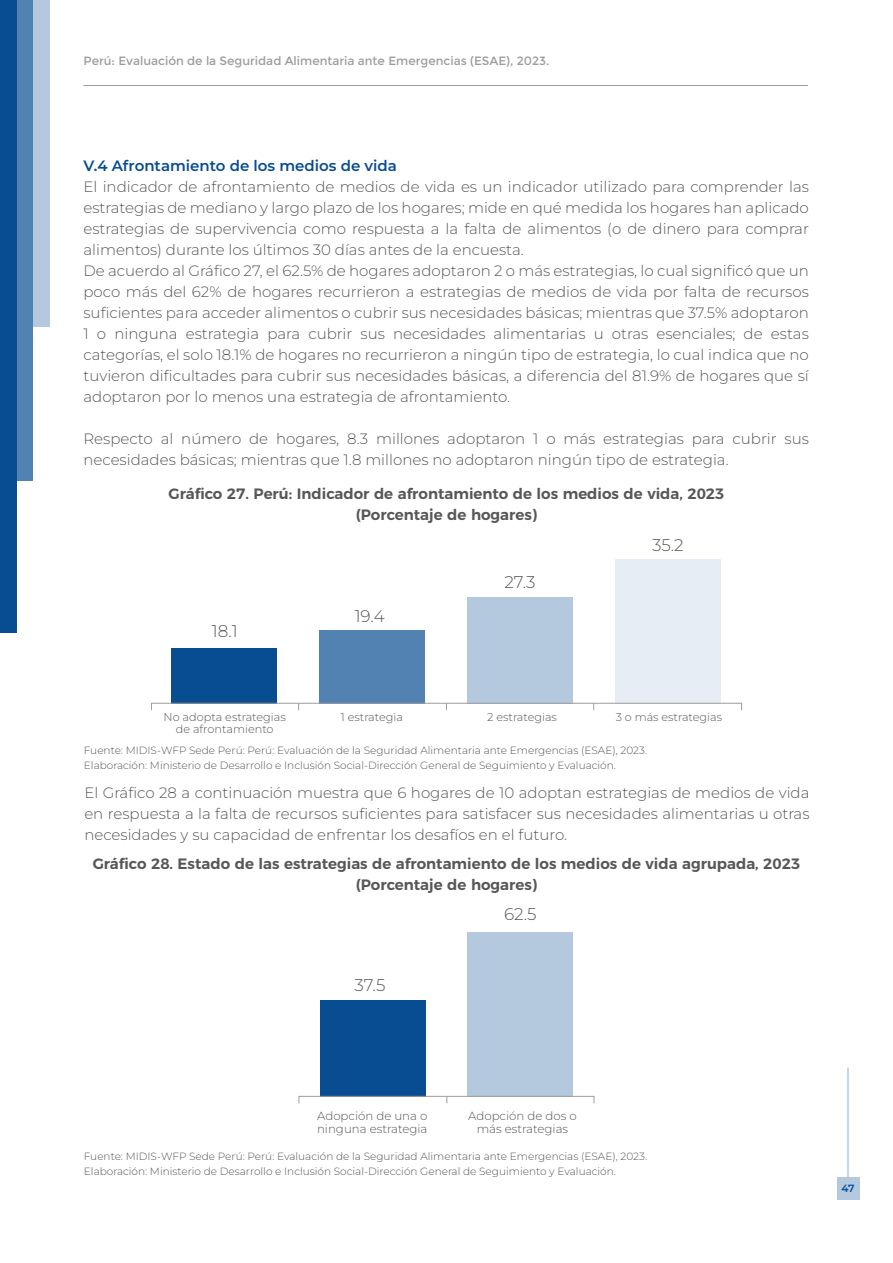
<style>
.page{position:relative;width:893px;height:1263px;background:#fff}
.page>*{position:absolute;margin:0;border:0;box-sizing:border-box;transform-origin:0 0}
.t1{font:300 16.8px "Montserrat";color:#575756}
.t2{font:300 15px/21px "Montserrat";color:#575756}
.t3{font:600 15px/21px "Montserrat";color:#575756;text-align:center}
.t4{font:600 15px "Montserrat";color:#084d92}
.t5{font:12px "Montserrat";color:#9d9d9c}
.t6{font:300 11.85px/13.5px "Montserrat";color:#575756}
.t7{font:300 11.25px/12px "Montserrat";color:#575756;text-align:center}
.t8{font:300 10.5px/15px "Montserrat";color:#575756}
.t9{font:600 10.5px "Montserrat";color:#084d92}
</style>
<div class="page">
<div style="left:320px;top:1000px;width:105px;height:96px;background:#084d92"></div>
<div style="left:468px;top:932px;width:105px;height:164px;background:#b5c9de"></div>
<div style="left:299px;top:1096px;width:295px;height:7px;border:1px solid #9d9d9c"></div>
<div style="left:837px;top:1177px;width:22px;height:23px;background:#b5c9de"></div>
<hr style="left:847px;top:1067px;width:2px;height:110px;background:#084d92">
<hr style="left:83px;top:85px;width:725px;height:1px;background:#9d9d9c">
<div style="left:0;top:0;width:17px;height:632px;background:#084d92"></div>
<div style="left:17px;top:0;width:16px;height:480px;background:#5282b2"></div>
<div style="left:33px;top:0;width:17px;height:326px;background:#b5c9de"></div>
<div style="left:172px;top:648px;width:105px;height:55px;background:#084d92"></div>
<div style="left:320px;top:630px;width:105px;height:73px;background:#5282b2"></div>
<div style="left:467px;top:597px;width:106px;height:106px;background:#b5c9de"></div>
<div style="left:615px;top:559px;width:106px;height:144px;background:#e6edf4"></div>
<div style="left:151px;top:703px;width:591px;height:7px;border:1px solid #9d9d9c"></div>
<p class="t5" style="left:83px;top:54px;width:468px">Perú: Evaluación de la Seguridad Alimentaria ante Emergencias (ESAE), 2023.</p>
<p class="t4" style="left:83px;top:156px;width:315px">V.4 Afrontamiento de los medios de vida</p>
<p class="t2" style="left:83px;top:176px;width:727px">El indicador de afrontamiento de medios de vida es un indicador utilizado para comprender las estrategias de mediano y largo plazo de los hogares; mide en qué medida los hogares han aplicado estrategias de supervivencia como respuesta a la falta de alimentos (o de dinero para comprar alimentos) durante los últimos 30 días antes de la encuesta.<br>De acuerdo al Gráfico 27, el 62.5% de hogares adoptaron 2 o más estrategias, lo cual significó que un poco más del 62% de hogares recurrieron a estrategias de medios de vida por falta de recursos suficientes para acceder alimentos o cubrir sus necesidades básicas; mientras que 37.5% adoptaron 1 o ninguna estrategia para cubrir sus necesidades alimentarias u otras esenciales; de estas categorías, el solo 18.1% de hogares no recurrieron a ningún tipo de estrategia, lo cual indica que no tuvieron dificultades para cubrir sus necesidades básicas, a diferencia del 81.9% de hogares que sí adoptaron por lo menos una estrategia de afrontamiento.</p>
<p class="t2" style="left:83px;top:428px;width:727px">Respecto al número de hogares, 8.3 millones adoptaron 1 o más estrategias para cubrir sus necesidades básicas; mientras que 1.8 millones no adoptaron ningún tipo de estrategia.</p>
<p class="t3" style="left:169px;top:482px;width:557px">Gráfico 27. Perú: Indicador de afrontamiento de los medios de vida, 2023 (Porcentaje de hogares)</p>
<p class="t1" style="left:212px;top:619px;width:27px">18.1</p>
<p class="t1" style="left:355px;top:604px;width:31px">19.4</p>
<p class="t1" style="left:504px;top:571px;width:33px">27.3</p>
<p class="t1" style="left:652px;top:534px;width:33px">35.2</p>
<p class="t7" style="left:164px;top:710px;width:124px">No adopta estrategias de afrontamiento</p>
<p class="t7" style="left:341px;top:710px;width:64px">1 estrategia</p>
<p class="t7" style="left:487px;top:710px;width:71px">2 estrategias</p>
<p class="t7" style="left:616px;top:710px;width:108px">3 o más estrategias</p>
<p class="t8" style="left:84px;top:742px;width:565px">Fuente: MIDIS-WFP Sede Perú: Perú: Evaluación de la Seguridad Alimentaria ante Emergencias (ESAE), 2023.<br>Elaboración: Ministerio de Desarrollo e Inclusión Social-Dirección General de Seguimiento y Evaluación.</p>
<p class="t2" style="left:84px;top:782px;width:727px;text-align:justify">El Gráfico 28 a continuación muestra que 6 hogares de 10 adoptan estrategias de medios de vida en respuesta a la falta de recursos suficientes para satisfacer sus necesidades alimentarias u otras necesidades y su capacidad de enfrentar los desafíos en el futuro.</p>
<p class="t3" style="left:93px;top:852px;width:709px">Gráfico 28. Estado de las estrategias de afrontamiento de los medios de vida agrupada, 2023 (Porcentaje de hogares)</p>
<p class="t1" style="left:355px;top:973px;width:32px">37.5</p>
<p class="t1" style="left:504px;top:903px;width:34px">62.5</p>
<p class="t6" style="left:317px;top:1108px;width:112px">Adopción de una o ninguna estrategia</p>
<p class="t6" style="left:468px;top:1108px;width:110px;text-align:center">Adopción de dos o más estrategias</p>
<p class="t8" style="left:84px;top:1148px;width:565px">Fuente: MIDIS-WFP Sede Perú: Perú: Evaluación de la Seguridad Alimentaria ante Emergencias (ESAE), 2023.<br>Elaboración: Ministerio de Desarrollo e Inclusión Social-Dirección General de Seguimiento y Evaluación.</p>
<p class="t9" style="left:841px;top:1181px;width:15px">47</p>
</div>
